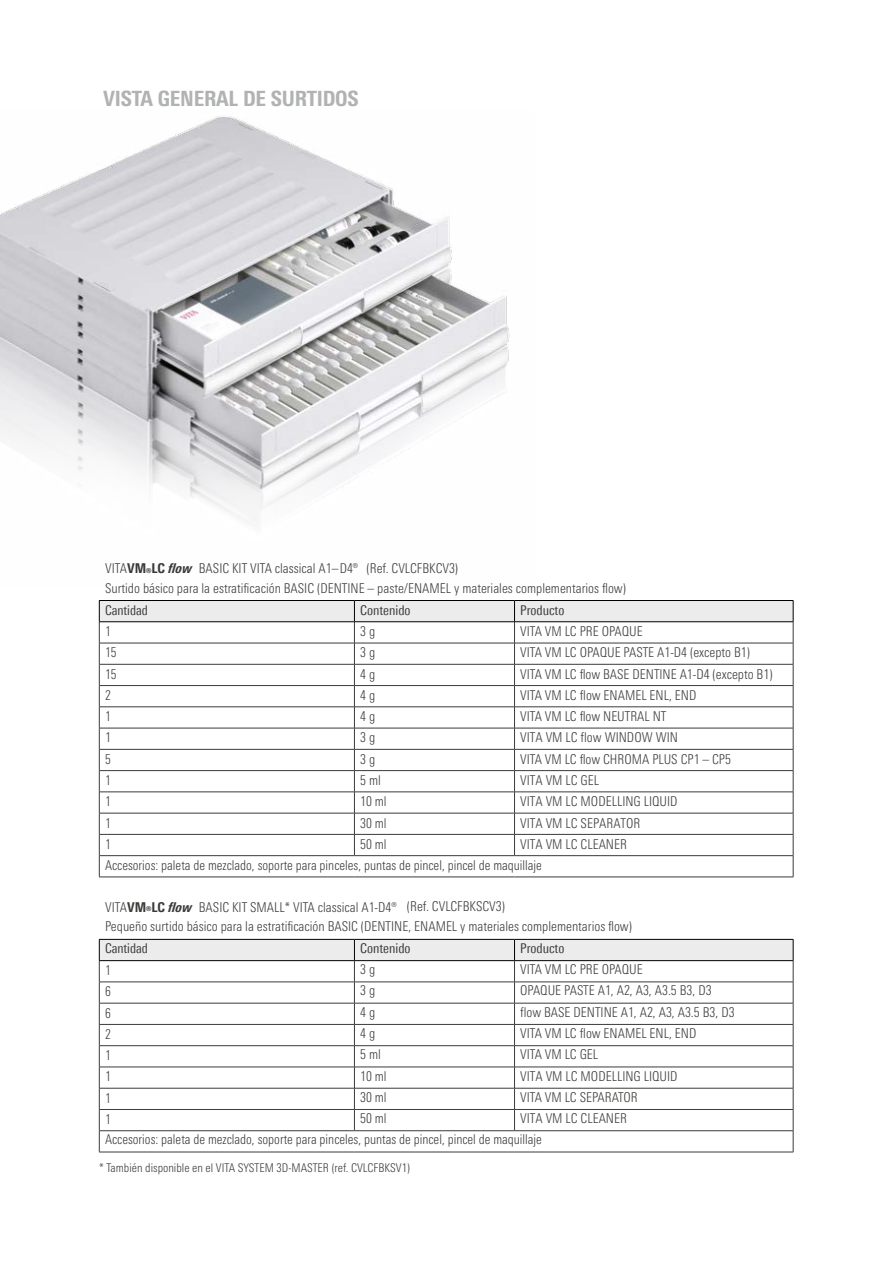
<style>
.page{position:relative;width:893px;height:1263px;background:#fff}
.page>*{position:absolute;margin:0;border:0;box-sizing:border-box;transform-origin:0 0}
.t1{font:800 condensed 21px "Univers Next Pro";letter-spacing:-.01em;color:#b1b2b3}
.t2{font:300 condensed 13.5px/21.3px "Univers Next Pro";color:#3b3b3a}
.t3{font:condensed 13.5px "Univers Next Pro";color:#3b3b3a}
.t4{font:300 condensed 12px "Univers Next Pro";color:#3b3b3a}
.s1{font-weight:800}
.s2{font-weight:800;font-style:italic}
</style>
<div class="page">
<svg style="left:99px;top:600px;width:695px;height:277px"></svg>
<hr style="left:99px;top:706px;width:255px;height:1px;background:#3b3b3a">
<hr style="left:354px;top:706px;width:160px;height:1px;background:#3b3b3a">
<hr style="left:514px;top:706px;width:279px;height:1px;background:#3b3b3a">
<hr style="left:99px;top:728px;width:255px;height:1px;background:#3b3b3a">
<hr style="left:354px;top:728px;width:160px;height:1px;background:#3b3b3a">
<hr style="left:514px;top:728px;width:279px;height:1px;background:#3b3b3a">
<hr style="left:99px;top:749px;width:255px;height:1px;background:#3b3b3a">
<hr style="left:354px;top:749px;width:160px;height:1px;background:#3b3b3a">
<hr style="left:514px;top:749px;width:279px;height:1px;background:#3b3b3a">
<hr style="left:99px;top:770px;width:255px;height:1px;background:#3b3b3a">
<hr style="left:354px;top:770px;width:160px;height:1px;background:#3b3b3a">
<hr style="left:514px;top:770px;width:279px;height:1px;background:#3b3b3a">
<hr style="left:99px;top:792px;width:255px;height:1px;background:#3b3b3a">
<hr style="left:354px;top:792px;width:160px;height:1px;background:#3b3b3a">
<hr style="left:514px;top:792px;width:279px;height:1px;background:#3b3b3a">
<hr style="left:99px;top:813px;width:255px;height:1px;background:#3b3b3a">
<hr style="left:354px;top:813px;width:160px;height:1px;background:#3b3b3a">
<hr style="left:514px;top:813px;width:279px;height:1px;background:#3b3b3a">
<hr style="left:99px;top:834px;width:255px;height:1px;background:#3b3b3a">
<hr style="left:354px;top:834px;width:160px;height:1px;background:#3b3b3a">
<hr style="left:514px;top:834px;width:279px;height:1px;background:#3b3b3a">
<hr style="left:99px;top:855px;width:255px;height:1px;background:#3b3b3a">
<hr style="left:354px;top:855px;width:160px;height:1px;background:#3b3b3a">
<hr style="left:514px;top:855px;width:279px;height:1px;background:#3b3b3a">
<hr style="left:99px;top:877px;width:255px;height:1px;background:#3b3b3a">
<hr style="left:354px;top:877px;width:160px;height:1px;background:#3b3b3a">
<hr style="left:514px;top:877px;width:279px;height:1px;background:#3b3b3a">
<hr style="left:99px;top:600px;width:255px;height:1px;background:#000">
<hr style="left:354px;top:600px;width:160px;height:1px;background:#000">
<hr style="left:514px;top:600px;width:279px;height:1px;background:#000">
<svg style="left:99px;top:939px;width:695px;height:213px"></svg>
<hr style="left:99px;top:1045px;width:255px;height:1px;background:#3b3b3a">
<hr style="left:354px;top:1045px;width:160px;height:1px;background:#3b3b3a">
<hr style="left:514px;top:1045px;width:279px;height:1px;background:#3b3b3a">
<hr style="left:99px;top:1067px;width:255px;height:1px;background:#3b3b3a">
<hr style="left:354px;top:1067px;width:160px;height:1px;background:#3b3b3a">
<hr style="left:514px;top:1067px;width:279px;height:1px;background:#3b3b3a">
<hr style="left:99px;top:1088px;width:255px;height:1px;background:#3b3b3a">
<hr style="left:354px;top:1088px;width:160px;height:1px;background:#3b3b3a">
<hr style="left:514px;top:1088px;width:279px;height:1px;background:#3b3b3a">
<hr style="left:99px;top:1109px;width:255px;height:1px;background:#3b3b3a">
<hr style="left:354px;top:1109px;width:160px;height:1px;background:#3b3b3a">
<hr style="left:514px;top:1109px;width:279px;height:1px;background:#3b3b3a">
<hr style="left:99px;top:1130px;width:255px;height:1px;background:#3b3b3a">
<hr style="left:354px;top:1130px;width:160px;height:1px;background:#3b3b3a">
<hr style="left:514px;top:1130px;width:279px;height:1px;background:#3b3b3a">
<hr style="left:99px;top:1152px;width:255px;height:1px;background:#3b3b3a">
<hr style="left:354px;top:1152px;width:160px;height:1px;background:#3b3b3a">
<hr style="left:514px;top:1152px;width:279px;height:1px;background:#3b3b3a">
<hr style="left:99px;top:939px;width:255px;height:1px;background:#000">
<hr style="left:354px;top:939px;width:160px;height:1px;background:#000">
<hr style="left:514px;top:939px;width:279px;height:1px;background:#000">
<img style="left:0;top:116px;width:510px;height:405px">
<h1 class="t1" style="left:103px;top:86px;width:257px">VISTA GENERAL DE SURTIDOS</h1>
<p class="t2" style="left:105px;top:557px;width:254px">VITA<span class="s1">VM®LC</span> <span class="s2">flow</span> BASIC KIT VITA classical A1–D4®</p>
<p class="t2" style="left:105px;top:558px;width:522px;line-height:20.2px;text-indent:261px">(Ref. CVLCFBKCV3)<br>Surtido básico para la estratificación BASIC (DENTINE – paste/ENAMEL y materiales complementarios flow)</p>
<p class="t3" style="left:105px;top:602px;width:44px">Cantidad</p>
<p class="t3" style="left:360px;top:602px;width:52px">Contenido</p>
<p class="t3" style="left:520px;top:602px;width:46px">Producto</p>
<p class="t2" style="left:360px;top:621px;width:16px">3 g</p>
<p class="t2" style="left:520px;top:621px;width:124px">VITA VM LC PRE OPAQUE</p>
<p class="t2" style="left:360px;top:642px;width:16px">3 g</p>
<p class="t2" style="left:520px;top:642px;width:231px">VITA VM LC OPAQUE PASTE A1-D4 (excepto B1)</p>
<p class="t2" style="left:360px;top:663px;width:16px">4 g</p>
<p class="t2" style="left:520px;top:663px;width:254px">VITA VM LC flow BASE DENTINE A1-D4 (excepto B1)</p>
<p class="t2" style="left:360px;top:684px;width:16px">4 g</p>
<p class="t2" style="left:520px;top:684px;width:178px">VITA VM LC flow ENAMEL ENL, END</p>
<p class="t2" style="left:360px;top:706px;width:16px">4 g</p>
<p class="t2" style="left:520px;top:706px;width:148px">VITA VM LC flow NEUTRAL NT</p>
<p class="t2" style="left:360px;top:727px;width:16px">3 g</p>
<p class="t2" style="left:520px;top:727px;width:159px">VITA VM LC flow WINDOW WIN</p>
<p class="t2" style="left:360px;top:748px;width:16px">3 g</p>
<p class="t2" style="left:520px;top:748px;width:212px">VITA VM LC flow CHROMA PLUS CP1 – CP5</p>
<p class="t2" style="left:360px;top:769px;width:22px">5 ml</p>
<p class="t2" style="left:520px;top:769px;width:80px">VITA VM LC GEL</p>
<p class="t2" style="left:360px;top:791px;width:28px">10 ml</p>
<p class="t2" style="left:520px;top:791px;width:159px">VITA VM LC MODELLING LIQUID</p>
<p class="t2" style="left:360px;top:812px;width:28px">30 ml</p>
<p class="t2" style="left:520px;top:812px;width:122px">VITA VM LC SEPARATOR</p>
<p class="t2" style="left:360px;top:833px;width:28px">50 ml</p>
<p class="t2" style="left:105px;top:621px;width:13px">1<br>15<br>15<br>2<br>1<br>1<br>5<br>1<br>1<br>1<br>1</p>
<p class="t2" style="left:105px;top:833px;width:523px;text-indent:415px">VITA VM LC CLEANER<br>Accesorios: paleta de mezclado, soporte para pinceles, puntas de pincel, pincel de maquillaje</p>
<p class="t2" style="left:105px;top:896px;width:528px;line-height:20.2px;text-indent:302px">(Ref. CVLCFBKSCV3)<br>Pequeño surtido básico para la estratificación BASIC (DENTINE, ENAMEL y materiales complementarios flow)</p>
<p class="t3" style="left:105px;top:940px;width:44px">Cantidad</p>
<p class="t3" style="left:360px;top:940px;width:52px">Contenido</p>
<p class="t3" style="left:520px;top:940px;width:46px">Producto</p>
<p class="t2" style="left:360px;top:959px;width:16px">3 g</p>
<p class="t2" style="left:520px;top:959px;width:124px">VITA VM LC PRE OPAQUE</p>
<p class="t2" style="left:360px;top:980px;width:16px">3 g</p>
<p class="t2" style="left:520px;top:980px;width:193px">OPAQUE PASTE A1, A2, A3, A3.5 B3, D3</p>
<p class="t2" style="left:360px;top:1001px;width:16px">4 g</p>
<p class="t2" style="left:520px;top:1001px;width:216px">flow BASE DENTINE A1, A2, A3, A3.5 B3, D3</p>
<p class="t2" style="left:360px;top:1022px;width:16px">4 g</p>
<p class="t2" style="left:520px;top:1022px;width:178px">VITA VM LC flow ENAMEL ENL, END</p>
<p class="t2" style="left:360px;top:1044px;width:22px">5 ml</p>
<p class="t2" style="left:520px;top:1044px;width:79px">VITA VM LC GEL</p>
<p class="t2" style="left:360px;top:1065px;width:28px">10 ml</p>
<p class="t2" style="left:520px;top:1065px;width:159px">VITA VM LC MODELLING LIQUID</p>
<p class="t2" style="left:360px;top:1086px;width:28px">30 ml</p>
<p class="t2" style="left:520px;top:1086px;width:119px">VITA VM LC SEPARATOR</p>
<p class="t2" style="left:360px;top:1107px;width:28px">50 ml</p>
<p class="t2" style="left:105px;top:896px;width:293px">VITA<span class="s1">VM®LC</span> <span class="s2">flow</span> BASIC KIT SMALL* VITA classical A1-D4®</p>
<p class="t2" style="left:105px;top:959px;width:7px;text-align:justify">1<br>6<br>6<br>2<br>1<br>1<br>1<br>1</p>
<p class="t2" style="left:105px;top:1107px;width:523px;text-indent:415px">VITA VM LC CLEANER<br>Accesorios: paleta de mezclado, soporte para pinceles, puntas de pincel, pincel de maquillaje</p>
<p class="t4" style="left:99px;top:1161px;width:312px">* También disponible en el VITA SYSTEM 3D-MASTER (ref. CVLCFBKSV1)</p>
</div>
